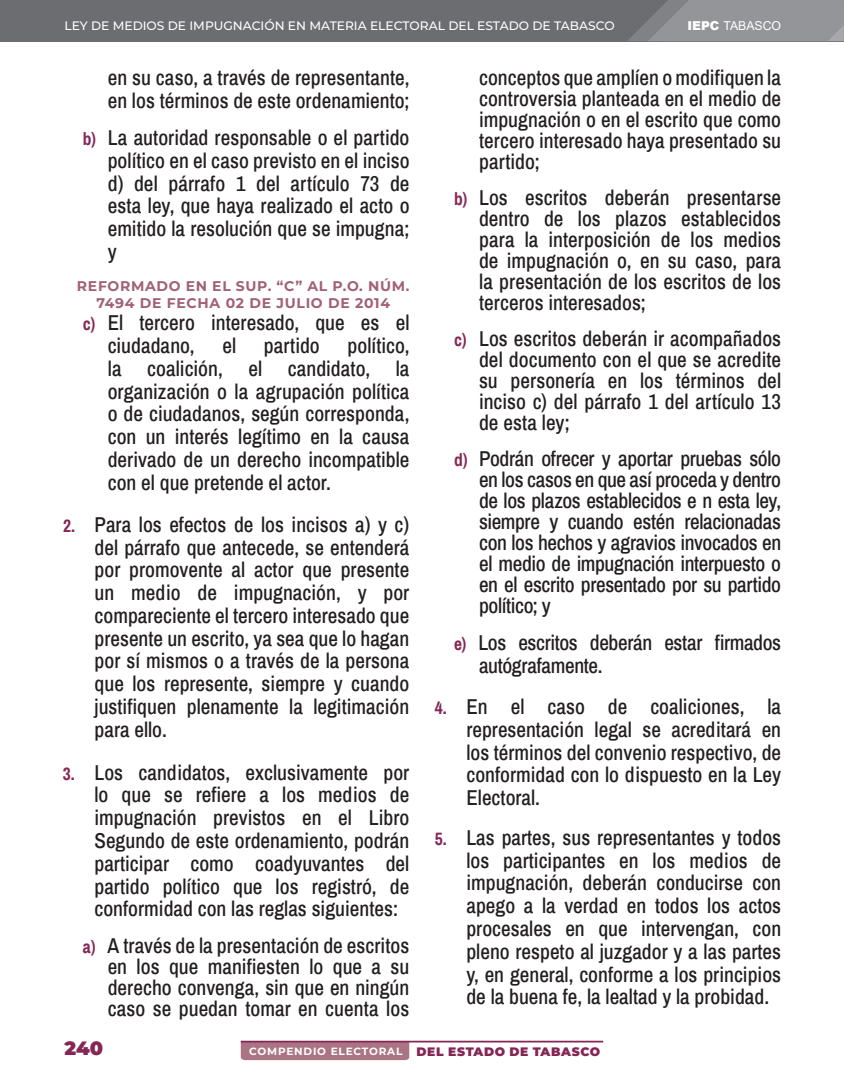
<style>
.page{position:relative;width:844px;height:1092px;background:#fff}
.page>*{position:absolute;margin:0;border:0;box-sizing:border-box;transform-origin:0 0}
.t1{font:500 21px/22.8px "Archivo Narrow";color:#231f20;text-align:justify}
.t2{font:500 21px/22.8px "Archivo Narrow";letter-spacing:-.02em;color:#231f20}
.t3{font:900 19.25px "Montserrat";color:#852655}
.REFORMADO_INCISOS{font:700 14px/16.8px "Montserrat";letter-spacing:.05em;color:#a16077;text-align:center}
.t4{font:500 12.25px "Montserrat";color:#fff}
.t5{font:12.25px "Arial";color:#fff}
.t6{font:700 10.5px "Montserrat";letter-spacing:.075em;color:#fff}
.s1{font-weight:900}
.s2{font-weight:700;font-size:17.5px;color:#852655}
.s3{font-weight:900;font-size:12.25px;color:#852655}
</style>
<div class="page">
<div style="left:0;top:0;width:843px;height:41px;background:#6c6d70"></div>
<svg style="left:628px;top:0;width:215px;height:41px;background:#8d8f92"></svg>
<div style="left:241px;top:1042px;width:168px;height:17px;background:#ab7484"></div>
<hr style="left:241px;top:1040px;width:362px;height:2px;background:#852655">
<p class="t4" style="left:64px;top:17px;width:551px">LEY DE MEDIOS DE IMPUGNACIÓN EN MATERIA ELECTORAL DEL ESTADO DE TABASCO</p>
<p class="t5" style="left:687px;top:17px;width:95px"><span class="s1">IEPC</span> TABASCO</p>
<p class="t1" style="left:108px;top:65px;width:303px">en su caso, a través de representante, en los términos de este ordenamiento;</p>
<p class="t1" style="left:108px;top:126px;width:303px;text-indent:-25px"><span class="s2">b)</span> La autoridad responsable o el partido político en el caso previsto en el inciso d) del párrafo 1 del artículo 73 de esta ley, que haya realizado el acto o emitido la resolución que se impugna; y</p>
<p class="REFORMADO_INCISOS" style="left:77px;top:276px;width:333px">REFORMADO EN EL SUP. “C” AL P.O. NÚM.<br>7494 DE FECHA 02 DE JULIO DE 2014</p>
<p class="t1" style="left:108px;top:311px;width:303px;text-indent:-25px"><span class="s2">c)</span> El tercero interesado, que es el ciudadano,</p>
<p class="t1" style="left:108px;top:333px;width:303px;text-indent:240px">político, la coalición, el candidato, la organización o la agrupación política o de ciudadanos, según corresponda, con un interés legítimo en la causa derivado de un derecho incompatible con el que pretende el actor.</p>
<p class="t1" style="left:94px;top:512px;width:316px;text-indent:-32px"><span class="s2">2.</span> Para los efectos de los incisos a) y c) del párrafo que antecede, se entenderá por promovente al actor que presente un medio de impugnación, y por compareciente el tercero interesado que presente un escrito, ya sea que lo hagan por sí mismos o a través de la persona que los represente, siempre y cuando justifiquen plenamente la legitimación para ello.</p>
<p class="t1" style="left:94px;top:760px;width:316px;text-indent:-32px"><span class="s2">3.</span> Los candidatos, exclusivamente por lo que se refiere a los medios de impugnación previstos en el Libro Segundo de este ordenamiento, podrán participar como coadyuvantes del partido político que los registró, de conformidad con las reglas siguientes:</p>
<p class="t1" style="left:108px;top:934px;width:303px;line-height:21px;text-indent:-25px"><span class="s2">a)</span> A través de la presentación de escritos en los que manifiesten lo que a su derecho convenga, sin que en ningún caso se puedan tomar en cuenta los</p>
<p class="t1" style="left:222px;top:333px;width:15px">el</p>
<p class="t1" style="left:264px;top:333px;width:57px">partido</p>
<p class="t1" style="left:479px;top:66px;width:303px;line-height:21px">conceptos que amplíen o modifiquen la controversia planteada en el medio de impugnación o en el escrito que como tercero interesado haya presentado su partido;</p>
<p class="t1" style="left:479px;top:186px;width:303px;line-height:21px;text-indent:-25px"><span class="s2">b)</span> Los escritos deberán presentarse dentro de los plazos establecidos para la interposición de los medios de impugnación o, en su caso, para la presentación de los escritos de los terceros interesados;</p>
<p class="t1" style="left:479px;top:327px;width:303px;line-height:21px;text-indent:-25px"><span class="s2">c)</span> Los escritos deberán ir acompañados del documento con el que se acredite su personería en los términos del inciso c) del párrafo 1 del artículo 13 de esta ley;</p>
<p class="t1" style="left:479px;top:447px;width:303px;line-height:21px;text-indent:-25px"><span class="s2">d)</span> Podrán ofrecer y aportar pruebas sólo en los casos en que así proceda y dentro de los plazos establecidos e n esta ley, siempre y cuando estén relacionadas con los hechos y agravios invocados en el medio de impugnación interpuesto o en el escrito presentado por su partido político; y</p>
<p class="t2" style="left:479px;top:631px;width:303px;text-indent:-25px"><span class="s2">e)</span> Los escritos deberán estar firmados autógrafamente.</p>
<p class="t1" style="left:466px;top:694px;width:316px;text-indent:-32px"><span class="s2">4.</span> En el caso de coaliciones, la representación legal se acreditará en los términos del convenio respectivo, de conformidad con lo dispuesto en la Ley Electoral.</p>
<p class="t1" style="left:466px;top:825px;width:316px;text-indent:-32px"><span class="s2">5.</span> Las partes, sus representantes y todos los participantes en los medios de impugnación, deberán conducirse con apego a la verdad en todos los actos procesales en que intervengan, con pleno respeto al juzgador y a las partes y, en general, conforme a los principios de la buena fe, la lealtad y la probidad.</p>
<p class="t3" style="left:64px;top:1033px;width:40px">240</p>
<p class="t6" style="left:249px;top:1043px;width:352px">COMPENDIO ELECTORAL <span class="s3">DEL ESTADO DE TABASCO</span></p>
</div>
